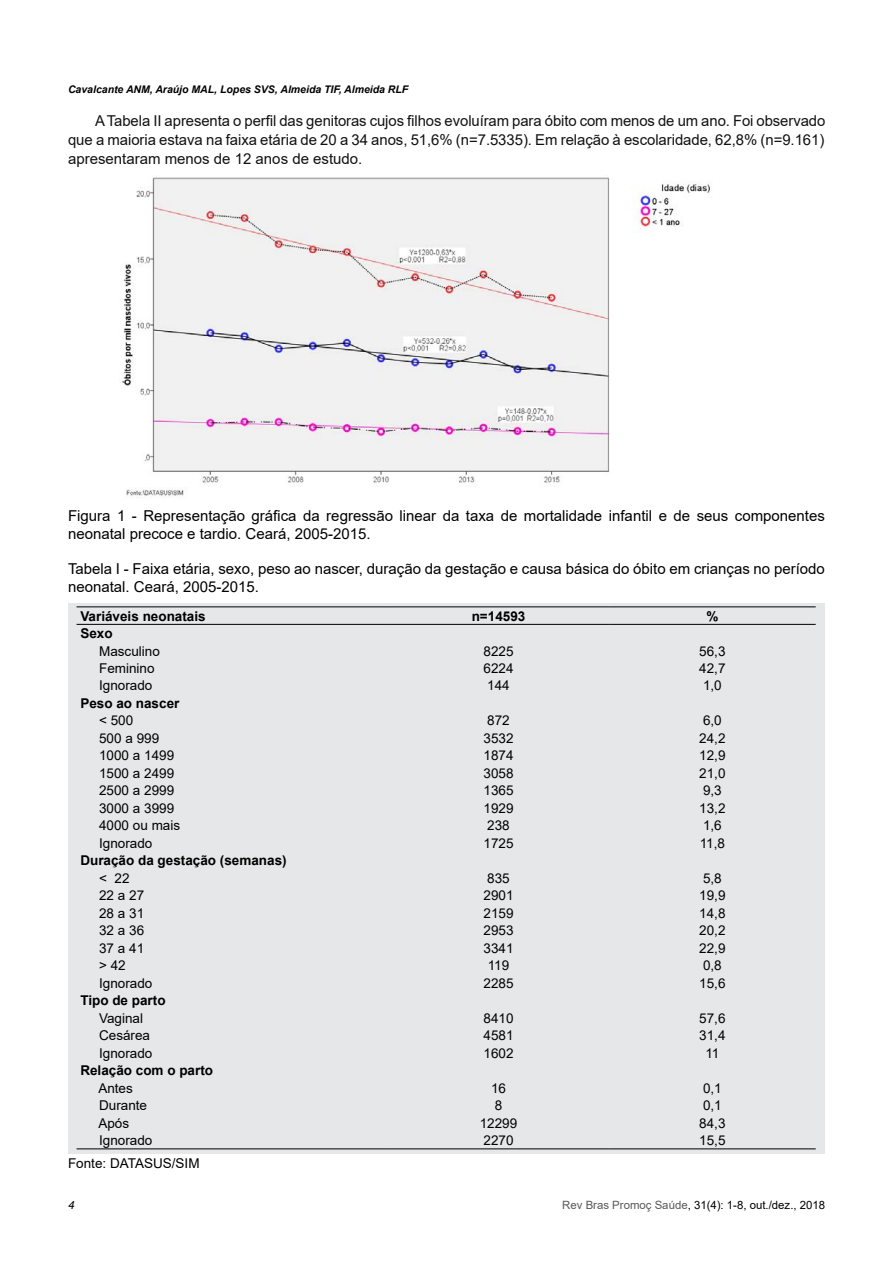
<style>
.page{position:relative;width:893px;height:1263px;background:#fff}
.page>*{position:absolute;margin:0;border:0;box-sizing:border-box;transform-origin:0 0}
.Tabela{font:15px/18px "Arial";color:#000}
.TEXTO{font:15px/19.2px "Arial";color:#111;text-align:justify}
.TEXTO_TABELA{font:13.5px "Arial";color:#000}
.TEXTO_TABELA-2{font:700 13.5px "Arial";color:#000}
.Legenda{font:13.5px "Arial";color:#000}
.t1{font:11.4px "Arial";color:#000}
.t2{font:italic 11.4px "Arial";color:#000}
.t3{font:italic 700 10.5px "Arial";color:#000}
.s1{color:#58595b}
</style>
<div class="page">
<div style="left:68px;top:603px;width:757px;height:551px;background:#e6e7e8"></div>
<hr style="left:77px;top:606px;width:311px;height:1px;background:#000">
<hr style="left:388px;top:606px;width:221px;height:1px;background:#000">
<hr style="left:609px;top:606px;width:207px;height:1px;background:#000">
<hr style="left:77px;top:624px;width:311px;height:1px;background:#000">
<hr style="left:388px;top:624px;width:221px;height:1px;background:#000">
<hr style="left:609px;top:624px;width:207px;height:1px;background:#000">
<hr style="left:77px;top:1148px;width:311px;height:1px;background:#000">
<hr style="left:388px;top:1148px;width:221px;height:1px;background:#000">
<hr style="left:609px;top:1148px;width:207px;height:1px;background:#000">
<img style="left:121px;top:177px;width:589px;height:321px">
<p class="t3" style="left:68px;top:83px;width:342px">Cavalcante ANM, Araújo MAL, Lopes SVS, Almeida TIF, Almeida RLF</p>
<p class="TEXTO" style="left:68px;top:111px;width:759px;text-indent:27px">A Tabela II apresenta o perfil das genitoras cujos filhos evoluíram para óbito com menos de um ano. Foi observado que a maioria estava na faixa etária de 20 a 34 anos, 51,6% (n=7.5335). Em relação à escolaridade, 62,8% (n=9.161) apresentaram menos de 12 anos de estudo.</p>
<p class="Tabela" style="left:68px;top:507px;width:758px">Figura 1 - Representação gráfica da regressão linear da taxa de mortalidade infantil e de seus componentes neonatal precoce e tardio. Ceará, 2005-2015.</p>
<p class="Tabela" style="left:68px;top:560px;width:758px">Tabela I - Faixa etária, sexo, peso ao nascer, duração da gestação e causa básica do óbito em crianças no período neonatal. Ceará, 2005-2015.</p>
<p class="TEXTO_TABELA-2" style="left:80px;top:606px;width:127px">Variáveis neonatais</p>
<p class="TEXTO_TABELA-2" style="left:472px;top:606px;width:55px">n=14593</p>
<p class="TEXTO_TABELA-2" style="left:706px;top:606px;width:14px">%</p>
<p class="TEXTO_TABELA-2" style="left:80px;top:624px;width:34px">Sexo</p>
<p class="TEXTO_TABELA" style="left:99px;top:641px;width:62px">Masculino</p>
<p class="TEXTO_TABELA" style="left:484px;top:641px;width:32px">8225</p>
<p class="TEXTO_TABELA" style="left:699px;top:641px;width:28px">56,3</p>
<p class="TEXTO_TABELA" style="left:99px;top:659px;width:57px">Feminino</p>
<p class="TEXTO_TABELA" style="left:484px;top:659px;width:32px">6224</p>
<p class="TEXTO_TABELA" style="left:699px;top:659px;width:28px">42,7</p>
<p class="TEXTO_TABELA" style="left:99px;top:676px;width:55px">Ignorado</p>
<p class="TEXTO_TABELA" style="left:487px;top:676px;width:24px">144</p>
<p class="TEXTO_TABELA" style="left:703px;top:676px;width:20px">1,0</p>
<p class="TEXTO_TABELA-2" style="left:80px;top:694px;width:101px">Peso ao nascer</p>
<p class="TEXTO_TABELA" style="left:99px;top:711px;width:36px">&lt; 500</p>
<p class="TEXTO_TABELA" style="left:487px;top:711px;width:24px">872</p>
<p class="TEXTO_TABELA" style="left:703px;top:711px;width:20px">6,0</p>
<p class="TEXTO_TABELA" style="left:99px;top:729px;width:62px">500 a 999</p>
<p class="TEXTO_TABELA" style="left:484px;top:729px;width:32px">3532</p>
<p class="TEXTO_TABELA" style="left:699px;top:729px;width:28px">24,2</p>
<p class="TEXTO_TABELA" style="left:99px;top:746px;width:77px">1000 a 1499</p>
<p class="TEXTO_TABELA" style="left:484px;top:746px;width:32px">1874</p>
<p class="TEXTO_TABELA" style="left:699px;top:746px;width:28px">12,9</p>
<p class="TEXTO_TABELA" style="left:99px;top:764px;width:77px">1500 a 2499</p>
<p class="TEXTO_TABELA" style="left:484px;top:764px;width:32px">3058</p>
<p class="TEXTO_TABELA" style="left:699px;top:764px;width:28px">21,0</p>
<p class="TEXTO_TABELA" style="left:99px;top:781px;width:77px">2500 a 2999</p>
<p class="TEXTO_TABELA" style="left:484px;top:781px;width:32px">1365</p>
<p class="TEXTO_TABELA" style="left:703px;top:781px;width:20px">9,3</p>
<p class="TEXTO_TABELA" style="left:99px;top:799px;width:77px">3000 a 3999</p>
<p class="TEXTO_TABELA" style="left:484px;top:799px;width:32px">1929</p>
<p class="TEXTO_TABELA" style="left:699px;top:799px;width:28px">13,2</p>
<p class="TEXTO_TABELA" style="left:99px;top:816px;width:83px">4000 ou mais</p>
<p class="TEXTO_TABELA" style="left:487px;top:816px;width:24px">238</p>
<p class="TEXTO_TABELA" style="left:703px;top:816px;width:20px">1,6</p>
<p class="TEXTO_TABELA" style="left:99px;top:834px;width:55px">Ignorado</p>
<p class="TEXTO_TABELA" style="left:484px;top:834px;width:32px">1725</p>
<p class="TEXTO_TABELA" style="left:700px;top:834px;width:27px">11,8</p>
<p class="TEXTO_TABELA-2" style="left:80px;top:851px;width:208px">Duração da gestação (semanas)</p>
<p class="TEXTO_TABELA" style="left:99px;top:869px;width:32px">&lt; 22</p>
<p class="TEXTO_TABELA" style="left:487px;top:869px;width:24px">835</p>
<p class="TEXTO_TABELA" style="left:703px;top:869px;width:20px">5,8</p>
<p class="TEXTO_TABELA" style="left:99px;top:886px;width:47px">22 a 27</p>
<p class="TEXTO_TABELA" style="left:484px;top:886px;width:32px">2901</p>
<p class="TEXTO_TABELA" style="left:699px;top:886px;width:28px">19,9</p>
<p class="TEXTO_TABELA" style="left:99px;top:904px;width:47px">28 a 31</p>
<p class="TEXTO_TABELA" style="left:484px;top:904px;width:32px">2159</p>
<p class="TEXTO_TABELA" style="left:699px;top:904px;width:28px">14,8</p>
<p class="TEXTO_TABELA" style="left:99px;top:921px;width:47px">32 a 36</p>
<p class="TEXTO_TABELA" style="left:484px;top:921px;width:32px">2953</p>
<p class="TEXTO_TABELA" style="left:699px;top:921px;width:28px">20,2</p>
<p class="TEXTO_TABELA" style="left:99px;top:939px;width:47px">37 a 41</p>
<p class="TEXTO_TABELA" style="left:484px;top:939px;width:32px">3341</p>
<p class="TEXTO_TABELA" style="left:699px;top:939px;width:28px">22,9</p>
<p class="TEXTO_TABELA" style="left:99px;top:956px;width:28px">&gt; 42</p>
<p class="TEXTO_TABELA" style="left:488px;top:956px;width:23px">119</p>
<p class="TEXTO_TABELA" style="left:703px;top:956px;width:20px">0,8</p>
<p class="TEXTO_TABELA" style="left:99px;top:974px;width:55px">Ignorado</p>
<p class="TEXTO_TABELA" style="left:484px;top:974px;width:32px">2285</p>
<p class="TEXTO_TABELA" style="left:699px;top:974px;width:28px">15,6</p>
<p class="TEXTO_TABELA-2" style="left:80px;top:991px;width:87px">Tipo de parto</p>
<p class="TEXTO_TABELA" style="left:99px;top:1009px;width:46px">Vaginal</p>
<p class="TEXTO_TABELA" style="left:484px;top:1009px;width:32px">8410</p>
<p class="TEXTO_TABELA" style="left:699px;top:1009px;width:28px">57,6</p>
<p class="TEXTO_TABELA" style="left:99px;top:1026px;width:53px">Cesárea</p>
<p class="TEXTO_TABELA" style="left:484px;top:1026px;width:32px">4581</p>
<p class="TEXTO_TABELA" style="left:699px;top:1026px;width:28px">31,4</p>
<p class="TEXTO_TABELA" style="left:99px;top:1043px;width:55px">Ignorado</p>
<p class="TEXTO_TABELA" style="left:484px;top:1043px;width:32px">1602</p>
<p class="TEXTO_TABELA" style="left:705px;top:1043px;width:16px">11</p>
<p class="TEXTO_TABELA-2" style="left:80px;top:1061px;width:134px">Relação com o parto</p>
<p class="TEXTO_TABELA" style="left:98px;top:1078px;width:36px">Antes</p>
<p class="TEXTO_TABELA" style="left:491px;top:1078px;width:17px">16</p>
<p class="TEXTO_TABELA" style="left:703px;top:1078px;width:20px">0,1</p>
<p class="TEXTO_TABELA" style="left:99px;top:1096px;width:50px">Durante</p>
<p class="TEXTO_TABELA" style="left:495px;top:1096px;width:9px">8</p>
<p class="TEXTO_TABELA" style="left:703px;top:1096px;width:20px">0,1</p>
<p class="TEXTO_TABELA" style="left:98px;top:1113px;width:32px">Após</p>
<p class="TEXTO_TABELA" style="left:480px;top:1113px;width:39px">12299</p>
<p class="TEXTO_TABELA" style="left:699px;top:1113px;width:28px">84,3</p>
<p class="TEXTO_TABELA" style="left:99px;top:1131px;width:55px">Ignorado</p>
<p class="TEXTO_TABELA" style="left:484px;top:1131px;width:32px">2270</p>
<p class="TEXTO_TABELA" style="left:699px;top:1131px;width:28px">15,5</p>
<p class="Legenda" style="left:68px;top:1154px;width:133px">Fonte: DATASUS/SIM</p>
<p class="t2" style="left:68px;top:1197px;width:8px">4</p>
<p class="t1" style="left:562px;top:1197px;width:264px"><span class="s1">Rev Bras Promoç Saúde</span>, 31(4): 1-8, out./dez., 2018</p>
</div>
